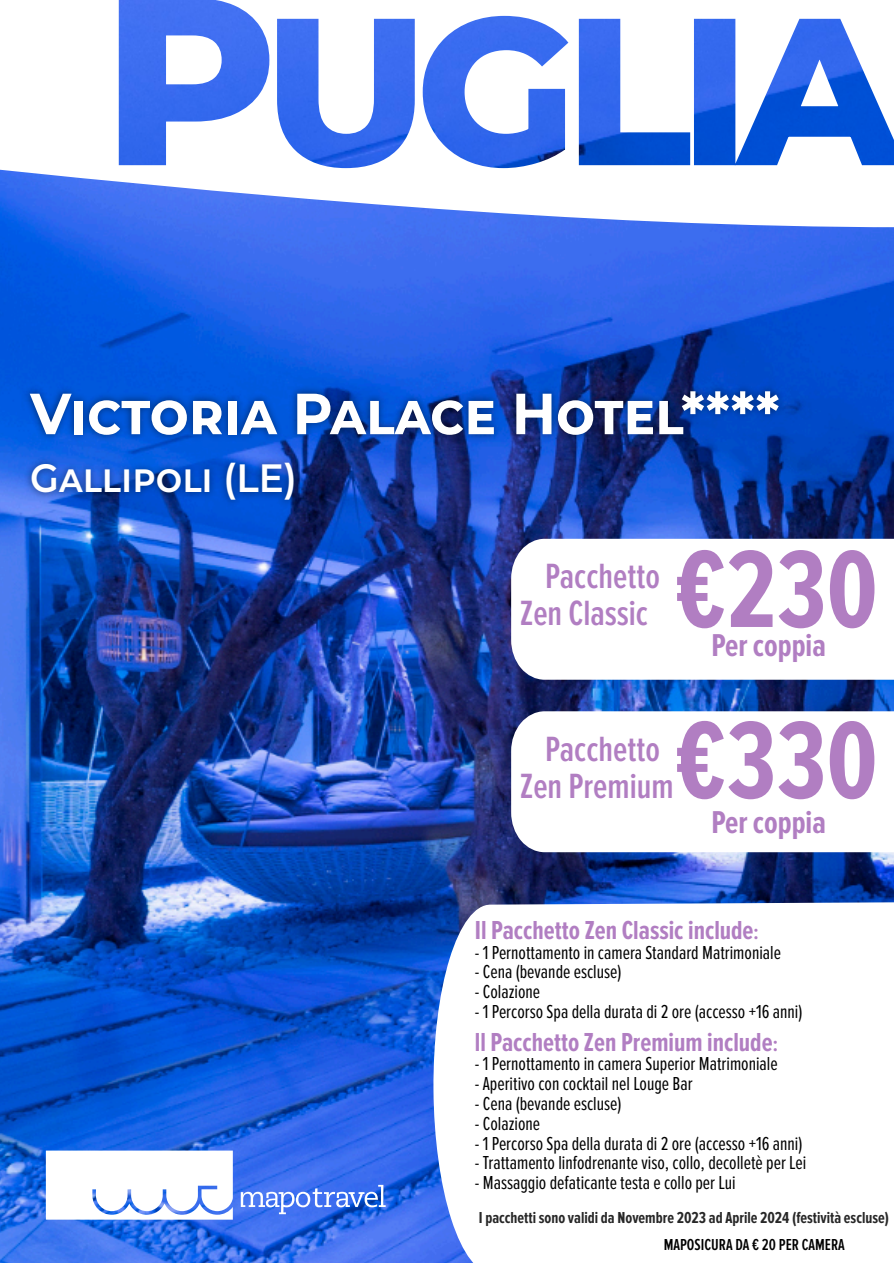
<style>
.page{position:relative;width:894px;height:1263px;background:#fff}
.page>*{position:absolute;margin:0;border:0;box-sizing:border-box;transform-origin:0 0}
.t1{font:700 113.7px "Proxima Nova Ex Cn";color:#b17ec2}
.t2{font:700 57.9px "Montserrat";color:#fff;scale:.94 1}
.t3{font:600 39.45px "Montserrat";color:#fff;scale:.94 1}
.t4{font:600 36.3px/37.2px "Proxima Nova Ex Cn";color:#b17ec2;text-align:center}
.t5{font:700 32.7px "Proxima Nova Ex Cn";color:#b17ec2}
.t6{font:700 27px "Proxima Nova Ex Cn";color:#b17ec2}
.t7{font:19.5px "Proxima Nova Ex Cn";color:#000}
.t8{font:700 16.5px "Proxima Nova Ex Cn";color:#272727}
.t9{font:600 16.5px "Proxima Nova Ex Cn";color:#000}
.s1{font-size:21px}
</style>
<div class="page">
<img style="left:0;top:159px;width:893px;height:1104px">
<svg style="left:511px;top:711px;width:382px;height:141px"></svg>
<svg style="left:46px;top:1151px;width:187px;height:69px"></svg>
<svg style="left:241px;top:1185px;width:144px;height:29px;background:#618aed"></svg>
<svg style="left:433px;top:902px;width:460px;height:361px"></svg>
<svg style="left:511px;top:539px;width:382px;height:141px"></svg>
<img style="left:23px;top:383px;width:762px;height:125px">
<img style="left:119px;top:0;width:774px;height:168px">
<h2 class="t2" style="left:30px;top:378px;width:798px">Victoria Palace Hotel****</h2>
<h3 class="t3" style="left:30px;top:454px;width:285px">Gallipoli (LE)</h3>
<h3 class="t4" style="left:520px;top:559px;width:141px;text-align:left;text-indent:25px">Pacchetto<br>Zen Classic</h3>
<h1 class="t1" style="left:675px;top:537px;width:204px">€230</h1>
<h3 class="t5" style="left:711px;top:631px;width:116px">Per coppia</h3>
<h1 class="t1" style="left:675px;top:708px;width:204px">€330</h1>
<h3 class="t5" style="left:711px;top:807px;width:116px">Per coppia</h3>
<h3 class="t4" style="left:520px;top:732px;width:155px">Pacchetto<br>Zen Premium</h3>
<h3 class="t6" style="left:474px;top:917px;width:285px">Il Pacchetto Zen Classic include<span class="s1">:</span></h3>
<p class="t7" style="left:474px;top:943px;width:307px">- 1 Pernottamento in camera Standard Matrimoniale</p>
<p class="t7" style="left:474px;top:963px;width:148px">- Cena (bevande escluse)</p>
<p class="t7" style="left:474px;top:983px;width:67px">- Colazione</p>
<p class="t7" style="left:474px;top:1003px;width:329px">- 1 Percorso Spa della durata di 2 ore (accesso +16 anni)</p>
<h3 class="t6" style="left:474px;top:1029px;width:304px">ll Pacchetto Zen Premium include<span class="s1">:</span></h3>
<p class="t7" style="left:474px;top:1055px;width:304px">- 1 Pernottamento in camera Superior Matrimoniale</p>
<p class="t7" style="left:474px;top:1075px;width:219px">- Aperitivo con cocktail nel Louge Bar</p>
<p class="t7" style="left:474px;top:1095px;width:148px">- Cena (bevande escluse)</p>
<p class="t7" style="left:474px;top:1114px;width:67px">- Colazione</p>
<p class="t7" style="left:474px;top:1134px;width:329px">- 1 Percorso Spa della durata di 2 ore (accesso +16 anni)</p>
<p class="t7" style="left:474px;top:1154px;width:333px">- Trattamento linfodrenante viso, collo, decolletè per Lei</p>
<p class="t7" style="left:474px;top:1174px;width:262px">- Massaggio defaticante testa e collo per Lui</p>
<p class="t8" style="left:478px;top:1209px;width:411px">I pacchetti sono validi da Novembre 2023 ad Aprile 2024 (festività escluse)</p>
<p class="t9" style="left:663px;top:1237px;width:182px">MAPOSICURA DA € 20 PER CAMERA</p>
</div>
